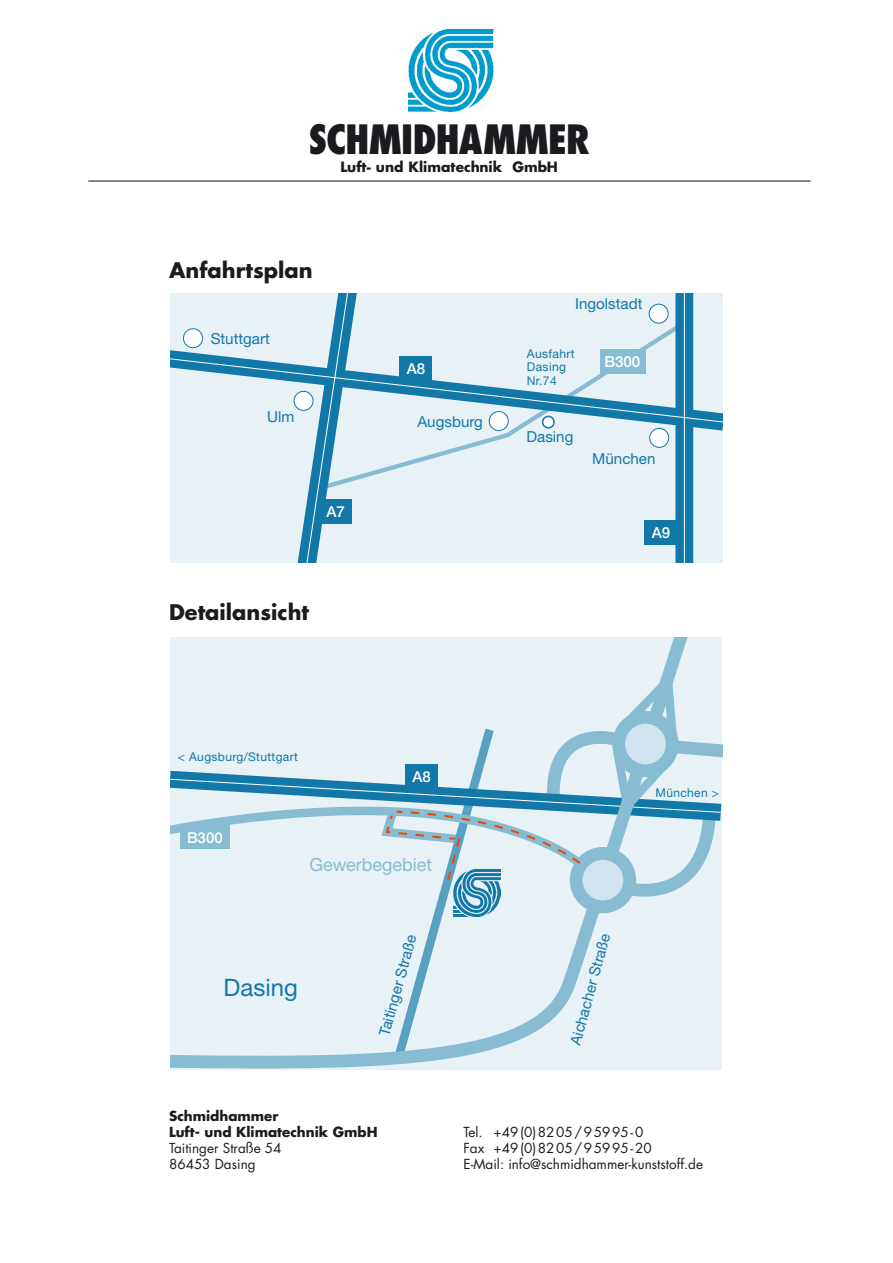
<style>
.page{position:relative;width:893px;height:1263px;background:#fff}
.page>*{position:absolute;margin:0;border:0;box-sizing:border-box;transform-origin:0 0}
.t1{font:800 condensed 39.3px "Futura";letter-spacing:-.03em;color:#1b1b1f}
.t2{font:24px "Helvetica Neue LT";color:#1178a8}
.t3{font:700 21px "Futura";color:#1b1b1f}
.t4{font:18px "Helvetica Neue LT";color:#88bcd3}
.t5{font:15.15px "Helvetica Neue LT";color:#1178a8}
.t6{font:500 15.15px "Helvetica Neue LT";color:#fff}
.t7{font:15px "Helvetica Neue LT";color:#1178a8}
.t8{font:500 15px "Helvetica Neue LT";color:#fff}
.t9{font:700 13.8px "Futura";letter-spacing:.005em;color:#1b1b1f}
.t10{font:13.5px "Futura";color:#1b1b1f}
.t11{font:700 13.5px "Futura";color:#1b1b1f}
.t12{font:12.15px/13.6px "Helvetica Neue LT";letter-spacing:.03em;color:#1178a8}
.t13{font:12px "Helvetica Neue LT";letter-spacing:.03em;color:#1178a8}
</style>
<div class="page">
<img style="left:408px;top:29px;width:85px;height:83px">
<hr style="left:88px;top:180px;width:723px;height:2px;background:#1b1b1f">
<svg style="left:170px;top:293px;width:553px;height:269px"></svg>
<div style="left:399px;top:356px;width:33px;height:24px;background:#1178a8"></div>
<div style="left:600px;top:349px;width:46px;height:24px;background:#88bcd3"></div>
<div style="left:645px;top:520px;width:32px;height:24px;background:#1178a8"></div>
<div style="left:319px;top:499px;width:33px;height:25px;background:#1178a8"></div>
<div style="left:170px;top:638px;width:526px;height:432px;background:#e7f1f6"></div>
<svg style="left:170px;top:668px;width:553px;height:400px"></svg>
<div style="left:405px;top:765px;width:32px;height:24px;background:#1178a8"></div>
<div style="left:180px;top:825px;width:50px;height:24px;background:#88bcd3"></div>
<img style="left:453px;top:870px;width:47px;height:46px">
<p class="t1" style="left:309px;top:114px;width:282px">SCHMIDHAMMER</p>
<p class="t9" style="left:340px;top:157px;width:219px">Luft- und Klimatechnik GmbH</p>
<p class="t3" style="left:169px;top:256px;width:145px">Anfahrtsplan</p>
<p class="t5" style="left:211px;top:329px;width:61px">Stuttgart</p>
<p class="t5" style="left:267px;top:408px;width:29px">Ulm</p>
<p class="t6" style="left:326px;top:503px;width:20px">A7</p>
<p class="t3" style="left:169px;top:598px;width:142px">Detailansicht</p>
<p class="t6" style="left:407px;top:359px;width:20px">A8</p>
<p class="t5" style="left:417px;top:412px;width:67px">Augsburg</p>
<p class="t5" style="left:575px;top:295px;width:69px">Ingolstadt</p>
<p class="t12" style="left:527px;top:347px;width:49px">Ausfahrt<br>Dasing<br>Nr.74</p>
<p class="t5" style="left:527px;top:427px;width:48px">Dasing</p>
<p class="t6" style="left:604px;top:352px;width:37px">B300</p>
<p class="t5" style="left:592px;top:449px;width:65px">München</p>
<p class="t6" style="left:652px;top:523px;width:20px">A9</p>
<p class="t13" style="left:178px;top:750px;width:121px">&lt; Augsburg/Stuttgart</p>
<p class="t8" style="left:412px;top:768px;width:20px">A8</p>
<p class="t8" style="left:187px;top:828px;width:37px">B300</p>
<p class="t4" style="left:309px;top:854px;width:124px">Gewerbegebiet</p>
<p class="t13" style="left:656px;top:786px;width:65px">München &gt;</p>
<p class="t2" style="left:224px;top:973px;width:76px">Dasing</p>
<p class="t7" style="left:376px;top:1033px;width:106px;rotate:-75deg">Taitinger Straße</p>
<p class="t7" style="left:567px;top:1042px;width:117px;rotate:-75deg">Aichacher Straße</p>
<p class="t11" style="left:169px;top:1106px;width:111px">Schmidhammer</p>
<p class="t11" style="left:169px;top:1122px;width:210px">Luft- und Klimatechnik GmbH</p>
<p class="t10" style="left:169px;top:1139px;width:114px">Taitinger Straße 54</p>
<p class="t10" style="left:169px;top:1155px;width:88px">86453 Dasing</p>
<p class="t10" style="left:463px;top:1122px;width:181px">Tel. +49 (0) 82 05 / 9 59 95 - 0</p>
<p class="t10" style="left:463px;top:1138px;width:190px">Fax +49 (0) 82 05 / 9 59 95 - 20</p>
<p class="t10" style="left:463px;top:1155px;width:241px">E-Mail: info@schmidhammer-kunststoff.de</p>
</div>
